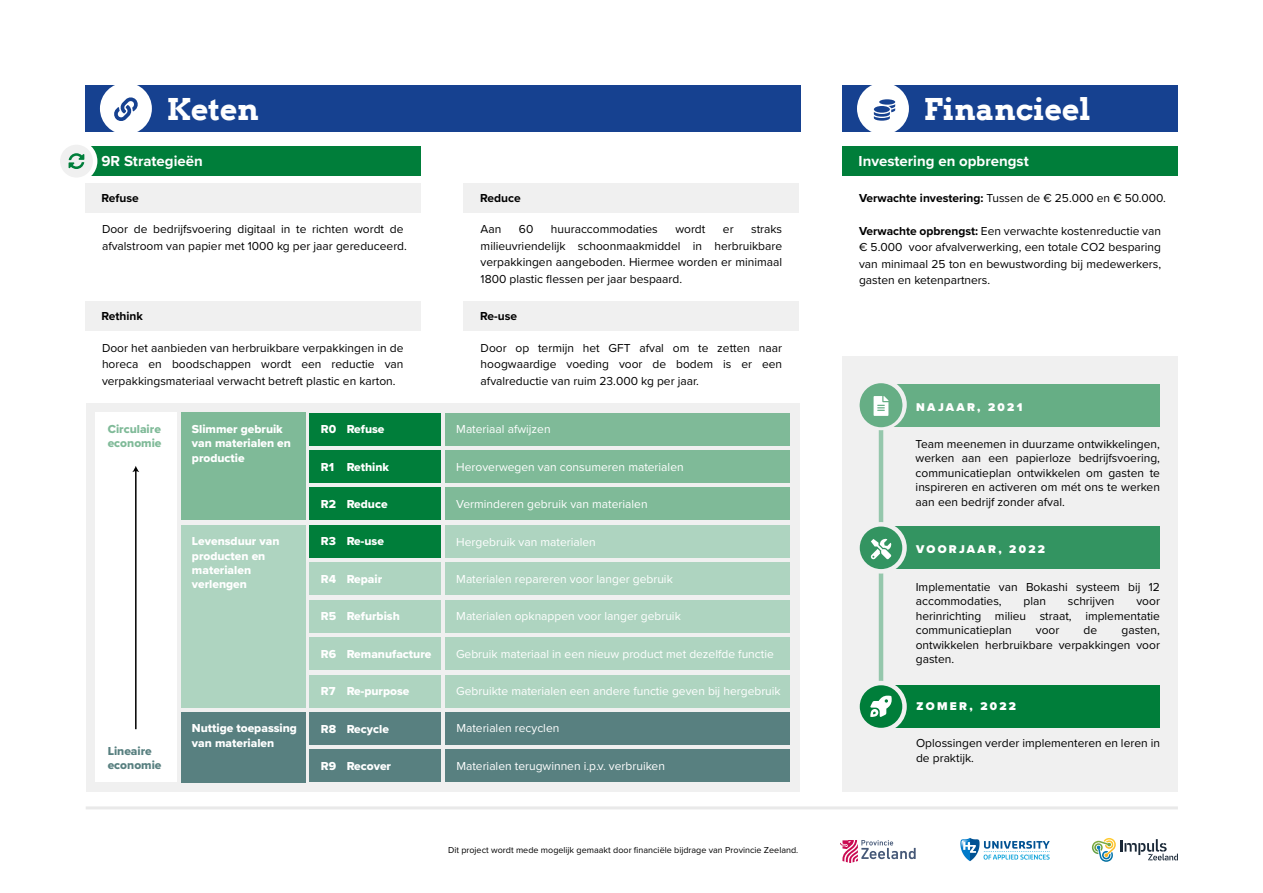
<style>
.page{position:relative;width:1263px;height:893px;background:#fff}
.page>*{position:absolute;margin:0;border:0;box-sizing:border-box;transform-origin:0 0}
.t1{font:700 30px "Arvo";color:#fff}
.t2{font:700 15px "Proxima Nova";color:#fff}
.t3{font:12px/16.5px "Proxima Nova";color:#000;text-align:justify}
.t4{font:12px "Proxima Nova";color:#fff}
.t5{font:12px/14.4px "Proxima Nova Extrabld";color:#fff}
.t6{font:700 12px "Proxima Nova";color:#000}
.t7{font:12px/14.4px "Proxima Nova Extrabld";color:#7fba98}
.t8{font:12px/14.4px "Proxima Nova Extrabld";color:#588080}
.t9{font:900 11.7px "Proxima Nova";letter-spacing:.2em;color:#fff}
.t10{font:9px "Proxima Nova";color:#000}
.s1{font-weight:700}
</style>
<div class="page">
<div style="left:85px;top:86px;width:715px;height:46px;background:#164190"></div>
<div style="left:100px;top:83px;width:52px;height:52px;background:#fff;border-radius:50%"></div>
<div style="left:842px;top:86px;width:336px;height:46px;background:#164190"></div>
<div style="left:857px;top:83px;width:52px;height:52px;background:#fff;border-radius:50%"></div>
<svg style="left:874px;top:99px;width:21px;height:22px"></svg>
<div style="left:86px;top:403px;width:713px;height:389px;background:#f0f0f0"></div>
<div style="left:310px;top:413px;width:131px;height:32px;background:#007e3a"></div>
<div style="left:181px;top:413px;width:125px;height:107px;background:#7fba98"></div>
<div style="left:95px;top:413px;width:81px;height:369px;background:#fff"></div>
<div style="left:181px;top:525px;width:125px;height:182px;background:#aed4c0"></div>
<div style="left:181px;top:712px;width:125px;height:70px;background:#588080"></div>
<div style="left:445px;top:675px;width:345px;height:32px;background:#aed4c0"></div>
<div style="left:445px;top:712px;width:345px;height:33px;background:#588080"></div>
<div style="left:445px;top:749px;width:345px;height:33px;background:#588080"></div>
<div style="left:445px;top:600px;width:345px;height:33px;background:#aed4c0"></div>
<div style="left:445px;top:637px;width:345px;height:33px;background:#aed4c0"></div>
<div style="left:445px;top:525px;width:345px;height:33px;background:#aed4c0"></div>
<div style="left:445px;top:562px;width:345px;height:33px;background:#aed4c0"></div>
<div style="left:445px;top:450px;width:345px;height:33px;background:#7fba98"></div>
<div style="left:445px;top:413px;width:345px;height:32px;background:#7fba98"></div>
<div style="left:445px;top:487px;width:345px;height:33px;background:#7fba98"></div>
<div style="left:310px;top:450px;width:131px;height:33px;background:#007e3a"></div>
<div style="left:310px;top:487px;width:131px;height:33px;background:#007e3a"></div>
<div style="left:310px;top:525px;width:131px;height:33px;background:#007e3a"></div>
<div style="left:310px;top:562px;width:131px;height:33px;background:#aed4c0"></div>
<div style="left:310px;top:600px;width:131px;height:33px;background:#aed4c0"></div>
<div style="left:310px;top:637px;width:131px;height:33px;background:#aed4c0"></div>
<div style="left:310px;top:675px;width:131px;height:32px;background:#aed4c0"></div>
<div style="left:310px;top:712px;width:131px;height:33px;background:#588080"></div>
<div style="left:310px;top:749px;width:131px;height:33px;background:#588080"></div>
<svg style="left:132px;top:466px;width:7px;height:263px"></svg>
<div style="left:85px;top:301px;width:335px;height:29px;background:#f0f0f0"></div>
<div style="left:85px;top:183px;width:335px;height:29px;background:#f0f0f0"></div>
<div style="left:464px;top:301px;width:335px;height:29px;background:#f0f0f0"></div>
<div style="left:464px;top:183px;width:335px;height:29px;background:#f0f0f0"></div>
<div style="left:842px;top:147px;width:335px;height:29px;background:#007e3a"></div>
<div style="left:85px;top:147px;width:335px;height:29px;background:#007e3a"></div>
<div style="left:842px;top:356px;width:335px;height:436px;background:#f0f0f0"></div>
<hr style="left:879px;top:413px;width:4px;height:281px;background:#95c7ac">
<div style="left:881px;top:385px;width:279px;height:42px;background:#66ae85"></div>
<div style="left:881px;top:527px;width:279px;height:42px;background:#339461"></div>
<svg style="left:859px;top:522px;width:48px;height:52px"></svg>
<div style="left:881px;top:685px;width:279px;height:43px;background:#007e3a"></div>
<svg style="left:859px;top:681px;width:48px;height:47px"></svg>
<svg style="left:114px;top:97px;width:24px;height:24px"></svg>
<img style="left:1101px;top:859px;width:11px;height:3px">
<img style="left:1092px;top:842px;width:2px;height:10px">
<svg style="left:1094px;top:840px;width:19px;height:19px"></svg>
<img style="left:1103px;top:838px;width:13px;height:19px">
<svg style="left:1120px;top:839px;width:58px;height:21px"></svg>
<img style="left:960px;top:838px;width:90px;height:24px">
<svg style="left:840px;top:840px;width:76px;height:23px"></svg>
<hr style="left:86px;top:806px;width:1092px;height:3px;background:#e9e9e9">
<svg style="left:60px;top:145px;width:37px;height:32px"></svg>
<svg style="left:859px;top:383px;width:48px;height:47px"></svg>
<h1 class="t1" style="left:167px;top:90px;width:94px">Keten</h1>
<h1 class="t1" style="left:924px;top:90px;width:168px">Financieel</h1>
<p class="t2" style="left:102px;top:150px;width:103px">9R Strategieën</p>
<p class="t6" style="left:102px;top:189px;width:39px">Refuse</p>
<p class="t3" style="left:102px;top:221px;width:306px">Door de bedrijfsvoering digitaal in te richten wordt de afvalstroom van papier met 1000 kg per jaar gereduceerd.</p>
<p class="t6" style="left:480px;top:189px;width:42px">Reduce</p>
<p class="t3" style="left:481px;top:221px;width:22px">Aan</p>
<p class="t3" style="left:519px;top:221px;width:16px">60</p>
<p class="t3" style="left:551px;top:221px;width:108px">huuraccommodaties</p>
<p class="t3" style="left:675px;top:221px;width:32px">wordt</p>
<p class="t3" style="left:723px;top:221px;width:12px">er</p>
<p class="t3" style="left:481px;top:221px;width:303px;text-indent:270px">straks milieuvriendelijk schoonmaakmiddel in herbruikbare verpakkingen aangeboden. Hiermee worden er minimaal 1800 plastic flessen per jaar bespaard.</p>
<p class="t2" style="left:858px;top:150px;width:172px">Investering en opbrengst</p>
<p class="t3" style="left:859px;top:189px;width:308px"><span class="s1">Verwachte investering:</span> Tussen de € 25.000 en € 50.000.</p>
<p class="t3" style="left:859px;top:222px;width:304px"><span class="s1">Verwachte opbrengst:</span> Een verwachte kostenreductie van € 5.000 voor afvalverwerking, een totale CO2 besparing van minimaal 25 ton en bewustwording bij medewerkers, gasten en ketenpartners.</p>
<p class="t6" style="left:102px;top:307px;width:43px">Rethink</p>
<p class="t3" style="left:102px;top:339px;width:303px">Door het aanbieden van herbruikbare verpakkingen in de horeca en boodschappen wordt een reductie van verpakkingsmateriaal verwacht betreft plastic en karton.</p>
<p class="t6" style="left:480px;top:307px;width:38px">Re-use</p>
<p class="t3" style="left:481px;top:339px;width:303px">Door op termijn het GFT afval om te zetten naar hoogwaardige voeding voor de bodem is er een afvalreductie van ruim 23.000 kg per jaar.</p>
<p class="t7" style="left:108px;top:422px;width:55px">Circulaire economie</p>
<p class="t8" style="left:108px;top:743px;width:55px">Lineaire economie</p>
<p class="t5" style="left:192px;top:422px;width:92px">Slimmer gebruik</p>
<p class="t5" style="left:321px;top:422px;width:17px">R0</p>
<p class="t5" style="left:192px;top:436px;width:101px">van materialen en productie</p>
<p class="t5" style="left:347px;top:422px;width:39px">Refuse</p>
<p class="t5" style="left:321px;top:459px;width:70px">R1 Rethink</p>
<p class="t5" style="left:321px;top:497px;width:68px">R2 Reduce</p>
<p class="t5" style="left:321px;top:534px;width:65px">R3 Re-use</p>
<p class="t5" style="left:321px;top:571px;width:63px">R4 Repair</p>
<p class="t5" style="left:321px;top:609px;width:80px">R5 Refurbish</p>
<p class="t5" style="left:321px;top:646px;width:112px">R6 Remanufacture</p>
<p class="t5" style="left:321px;top:684px;width:90px">R7 Re-purpose</p>
<p class="t5" style="left:321px;top:721px;width:69px">R8 Recycle</p>
<p class="t5" style="left:321px;top:758px;width:72px">R9 Recover</p>
<p class="t5" style="left:192px;top:534px;width:89px">Levensduur van producten en materialen verlengen</p>
<p class="t5" style="left:192px;top:721px;width:107px">Nuttige toepassing van materialen</p>
<p class="t4" style="left:456px;top:420px;width:96px">Materiaal afwijzen</p>
<p class="t4" style="left:456px;top:458px;width:229px">Heroverwegen van consumeren materialen</p>
<p class="t4" style="left:456px;top:495px;width:193px">Verminderen gebruik van materialen</p>
<p class="t4" style="left:456px;top:533px;width:141px">Hergebruik van materialen</p>
<p class="t4" style="left:456px;top:570px;width:218px">Materialen repareren voor langer gebruik</p>
<p class="t4" style="left:456px;top:607px;width:226px">Materialen opknappen voor langer gebruik</p>
<p class="t4" style="left:456px;top:645px;width:319px">Gebruik materiaal in een nieuw product met dezelfde functie</p>
<p class="t4" style="left:456px;top:682px;width:326px">Gebruikte materialen een andere functie geven bij hergebruik</p>
<p class="t4" style="left:456px;top:719px;width:105px">Materialen recyclen</p>
<p class="t4" style="left:456px;top:757px;width:210px">Materialen terugwinnen i.p.v. verbruiken</p>
<p class="t9" style="left:916px;top:398px;width:108px">NAJAAR, 2021</p>
<p class="t3" style="left:916px;top:436px;width:246px;line-height:14.4px">Team meenemen in duurzame ontwikkelingen, werken aan een papierloze bedrijfsvoering, communicatieplan ontwikkelen om gasten te inspireren en activeren om mét ons te werken aan een bedrijf zonder afval.</p>
<p class="t9" style="left:916px;top:540px;width:130px">VOORJAAR, 2022</p>
<p class="t3" style="left:916px;top:579px;width:246px;line-height:14.4px">Implementatie van Bokashi systeem bij 12 accommodaties,</p>
<p class="t3" style="left:1023px;top:593px;width:24px">plan</p>
<p class="t3" style="left:1068px;top:593px;width:48px">schrijven</p>
<p class="t3" style="left:916px;top:594px;width:246px;line-height:14.4px;text-indent:221px">voor herinrichting milieu straat, implementatie communicatieplan</p>
<p class="t3" style="left:1036px;top:621px;width:25px">voor</p>
<p class="t3" style="left:1084px;top:621px;width:15px">de</p>
<p class="t3" style="left:916px;top:622px;width:246px;line-height:14.4px;text-indent:206px">gasten, ontwikkelen herbruikbare verpakkingen voor gasten.</p>
<p class="t9" style="left:917px;top:697px;width:101px">ZOMER, 2022</p>
<p class="t3" style="left:916px;top:736px;width:245px;line-height:14.4px">Oplossingen verder implementeren en leren in de praktijk.</p>
<p class="t10" style="left:448px;top:843px;width:352px">Dit project wordt mede mogelijk gemaakt door financiële bijdrage van Provincie Zeeland.</p>
</div>
